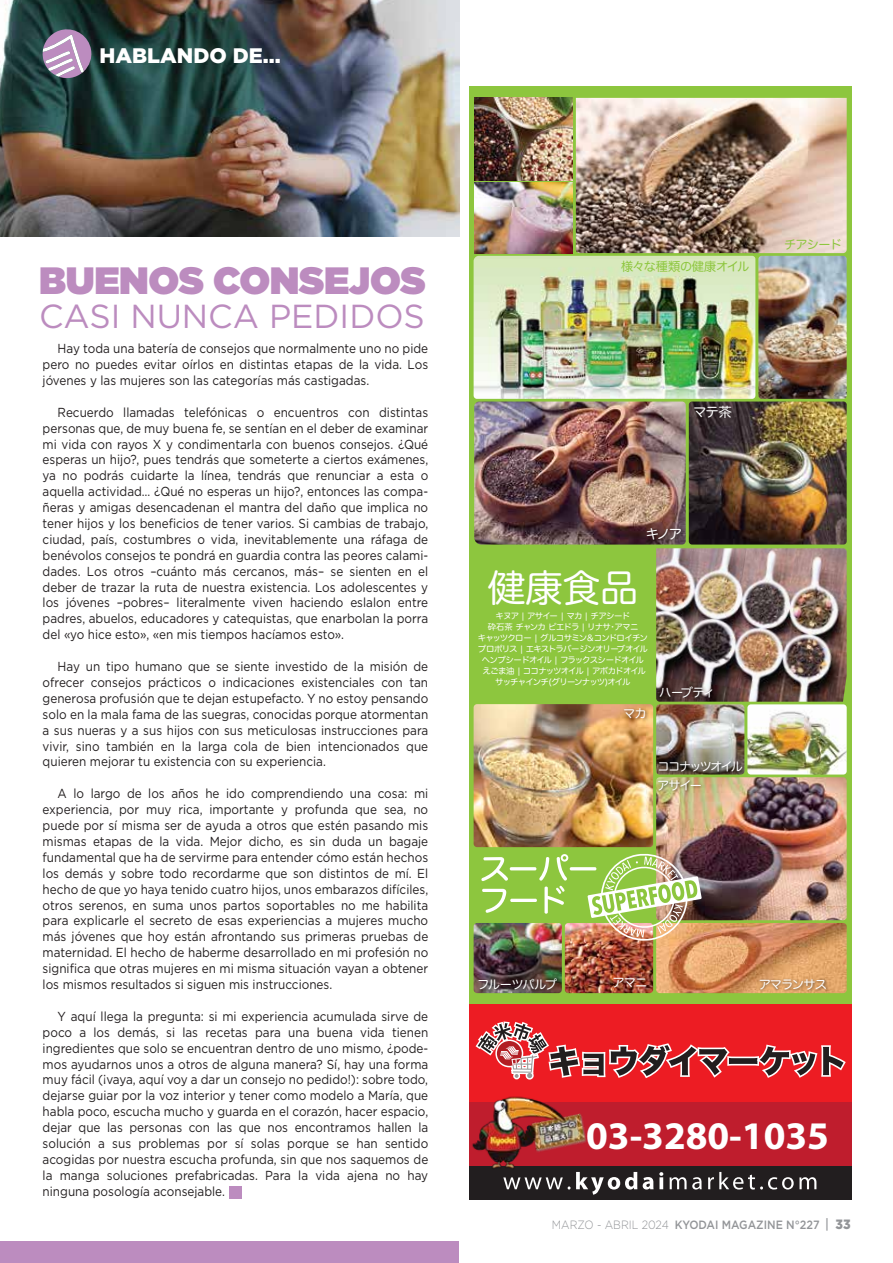
<style>
.page{position:relative;width:893px;height:1263px;background:#fff}
.page>*{position:absolute;margin:0;border:0;box-sizing:border-box;transform-origin:0 0}
.t1{font:700 39.3px "Myriad Pro";color:#fff}
.t2{font:900 38.1px "Gotham";letter-spacing:-.01em;color:#bc8cbf}
.t3{font:37.5px "Hira Maru Pro W4";color:#fff}
.t4{font:33.3px "Gotham";color:#bc8cbf}
.t5{font:900 21px "Gotham";color:#fff}
.t6{font:13.5px "Hira Maru Pro W4";letter-spacing:-.1em;color:#fff}
.t7{font:13.05px/15.9px "Gotham";color:#221e1f;text-align:justify;scale:.9 1}
.t8{font:12.15px "Hira Maru Pro W4";letter-spacing:-.1em;color:#fff}
.t9{font:12.15px "Hira Maru Pro W4";letter-spacing:-.04em;color:#8dc63e}
.t10{font:12.15px "Hira Maru Pro W4";letter-spacing:-.14em;color:#fff}
.t11{font:12.15px "Hira Maru Pro W4";letter-spacing:-.075em;color:#fff}
.t12{font:500 12px "Gotham";color:#939598;scale:.9 1}
.t13{font:8.4px/10.9px "Hira Maru Pro W4";letter-spacing:-.085em;color:#fff;text-align:center}
.s1{font-weight:300}
.s2{font-family:"Section";font-weight:700;font-size:13.5px}
.s3{font-weight:900;font-size:13.5px}
</style>
<div class="page">
<img style="left:0;top:0;width:459px;height:236px">
<svg style="left:43px;top:27px;width:49px;height:51px;background:#9b89a4"></svg>
<div style="left:0;top:1242px;width:459px;height:21px;background:#bc8cbf"></div>
<div style="left:229px;top:1186px;width:13px;height:13px;background:#bc8cbf"></div>
<div style="left:469px;top:86px;width:382px;height:1076px;background:#8dc63e"></div>
<div style="left:469px;top:1005px;width:382px;height:194px;background:#ed1c23"></div>
<div style="left:469px;top:1102px;width:382px;height:97px;background:#bf1d2d"></div>
<div style="left:469px;top:1166px;width:382px;height:33px;background:#221e1f"></div>
<img style="left:474px;top:401px;width:212px;height:144px">
<img style="left:474px;top:256px;width:281px;height:143px">
<img style="left:576px;top:98px;width:271px;height:155px">
<img style="left:758px;top:256px;width:89px;height:143px">
<img style="left:689px;top:401px;width:158px;height:144px">
<img style="left:474px;top:98px;width:99px;height:82px">
<img style="left:475px;top:183px;width:98px;height:70px">
<img style="left:643px;top:524px;width:43px;height:21px">
<img style="left:656px;top:548px;width:191px;height:154px">
<img style="left:656px;top:777px;width:191px;height:143px">
<img style="left:656px;top:923px;width:191px;height:70px">
<img style="left:656px;top:704px;width:88px;height:53px">
<img style="left:747px;top:704px;width:100px;height:70px">
<img style="left:474px;top:704px;width:179px;height:143px">
<img style="left:474px;top:943px;width:88px;height:49px">
<img style="left:565px;top:943px;width:88px;height:50px">
<img style="left:474px;top:850px;width:228px;height:93px">
<img style="left:657px;top:683px;width:62px;height:23px">
<img style="left:610px;top:974px;width:42px;height:20px">
<img style="left:475px;top:975px;width:87px;height:19px">
<img style="left:756px;top:975px;width:76px;height:19px">
<img style="left:656px;top:757px;width:91px;height:24px">
<img style="left:621px;top:704px;width:31px;height:24px">
<img style="left:656px;top:776px;width:51px;height:24px">
<svg style="left:476px;top:1021px;width:370px;height:59px"></svg>
<svg style="left:503px;top:1177px;width:67px;height:12px"></svg>
<svg style="left:576px;top:1172px;width:61px;height:23px"></svg>
<svg style="left:643px;top:1172px;width:20px;height:17px"></svg>
<svg style="left:670px;top:1177px;width:32px;height:12px"></svg>
<svg style="left:708px;top:1172px;width:108px;height:17px"></svg>
<img style="left:472px;top:1096px;width:119px;height:78px">
<h3 class="t5" style="left:100px;top:41px;width:183px">HABLANDO DE...</h3>
<h2 class="t2" style="left:39px;top:253px;width:388px">BUENOS CONSEJOS</h2>
<h3 class="t4" style="left:39px;top:295px;width:387px">CASI NUNCA PEDIDOS</h3>
<p class="t7" style="left:43px;top:340px;width:430px;text-indent:15px">Hay toda una batería de consejos que normalmente uno no pide pero no puedes evitar oírlos en distintas etapas de la vida. Los jóvenes y las mujeres son las categorías más castigadas.</p>
<p class="t7" style="left:43px;top:404px;width:430px;text-indent:15px">Recuerdo llamadas telefónicas o encuentros con distintas personas que, de muy buena fe, se sentían en el deber de examinar mi vida con rayos X y condimentarla con buenos consejos. ¿Qué esperas un hijo?, pues tendrás que someterte a ciertos exámenes, ya no podrás cuidarte la línea, tendrás que renunciar a esta o aquella actividad… ¿Qué no esperas un hijo?, entonces las compa&shy;ñeras y amigas desencadenan el mantra del daño que implica no tener hijos y los beneficios de tener varios. Si cambias de trabajo, ciudad, país, costumbres o vida, inevitablemente una ráfaga de benévolos consejos te pondrá en guardia contra las peores calami&shy;dades. Los otros –cuánto más cercanos, más– se sienten en el deber de trazar la ruta de nuestra existencia. Los adolescentes y los jóvenes –pobres– literalmente viven haciendo eslalon entre padres, abuelos, educadores y catequistas, que enarbolan la porra del «yo hice esto», «en mis tiempos hacíamos esto».</p>
<p class="t7" style="left:43px;top:658px;width:430px;text-indent:15px">Hay un tipo humano que se siente investido de la misión de ofrecer consejos prácticos o indicaciones existenciales con tan generosa profusión que te dejan estupefacto. Y no estoy pensando solo en la mala fama de las suegras, conocidas porque atormentan a sus nueras y a sus hijos con sus meticulosas instrucciones para vivir, sino también en la larga cola de bien intencionados que quieren mejorar tu existencia con su experiencia.</p>
<p class="t7" style="left:43px;top:785px;width:430px;text-indent:15px">A lo largo de los años he ido comprendiendo una cosa: mi experiencia, por muy rica, importante y profunda que sea, no puede por sí misma ser de ayuda a otros que estén pasando mis mismas etapas de la vida. Mejor dicho, es sin duda un bagaje fundamental que ha de servirme para entender cómo están hechos los demás y sobre todo recordarme que son distintos de mí. El hecho de que yo haya tenido cuatro hijos, unos embarazos difíciles, otros serenos, en suma unos partos soportables no me habilita para explicarle el secreto de esas experiencias a mujeres mucho más jóvenes que hoy están afrontando sus primeras pruebas de maternidad. El hecho de haberme desarrollado en mi profesión no significa que otras mujeres en mi misma situación vayan a obtener los mismos resultados si siguen mis instrucciones.</p>
<p class="t7" style="left:43px;top:1008px;width:430px;text-indent:15px">Y aquí llega la pregunta: si mi experiencia acumulada sirve de poco a los demás, si las recetas para una buena vida tienen ingredientes que solo se encuentran dentro de uno mismo, ¿pode&shy;mos ayudarnos unos a otros de alguna manera? Sí, hay una forma muy fácil (¡vaya, aquí voy a dar un consejo no pedido!): sobre todo, dejarse guiar por la voz interior y tener como modelo a María, que habla poco, escucha mucho y guarda en el corazón, hacer espacio, dejar que las personas con las que nos encontramos hallen la solución a sus problemas por sí solas porque se han sentido acogidas por nuestra escucha profunda, sin que nos saquemos de la manga soluciones prefabricadas. Para la vida ajena no hay ninguna posología aconsejable.</p>
<p class="t9" style="left:621px;top:256px;width:130px">様々な種類の健康オイル</p>
<p class="t9" style="left:784px;top:234px;width:59px">チアシード</p>
<p class="t6" style="left:693px;top:401px;width:40px">マテ茶</p>
<p class="t6" style="left:646px;top:522px;width:38px">キノア</p>
<h3 class="t3" style="left:488px;top:555px;width:152px">健康食品</h3>
<p class="t13" style="left:478px;top:610px;width:172px">キヌア | アサイー | マカ | チアシード<br>砕石茶 チャンカ ピエドラ | リナサ・アマニ<br>キャッツクロー | グルコサミン＆コンドロイチンプロポリス | エキストラバージンオリーブオイルヘンプシードオイル | フラックスシードオイルえごま油 | ココナッツオイル | アボカドオイルサッチャインチ(グリーンナッツ)オイル</p>
<p class="t8" style="left:623px;top:703px;width:25px">マカ</p>
<p class="t8" style="left:659px;top:682px;width:57px">ハーブティ</p>
<p class="t10" style="left:658px;top:756px;width:87px">ココナッツオイル</p>
<p class="t8" style="left:657px;top:775px;width:46px">アサイー</p>
<p class="t11" style="left:477px;top:973px;width:81px">フルーツパルプ</p>
<p class="t8" style="left:613px;top:972px;width:36px">アマニ</p>
<p class="t8" style="left:759px;top:973px;width:70px">アマランサス</p>
<h1 class="t1" style="left:586px;top:1110px;width:244px">03-3280-1035</h1>
<p class="t12" style="left:552px;top:1217px;width:333px"><span class="s1">MARZO - ABRIL 2024</span> KYODAI MAGAZINE N°227 <span class="s2">|</span> <span class="s3">33</span></p>
</div>
